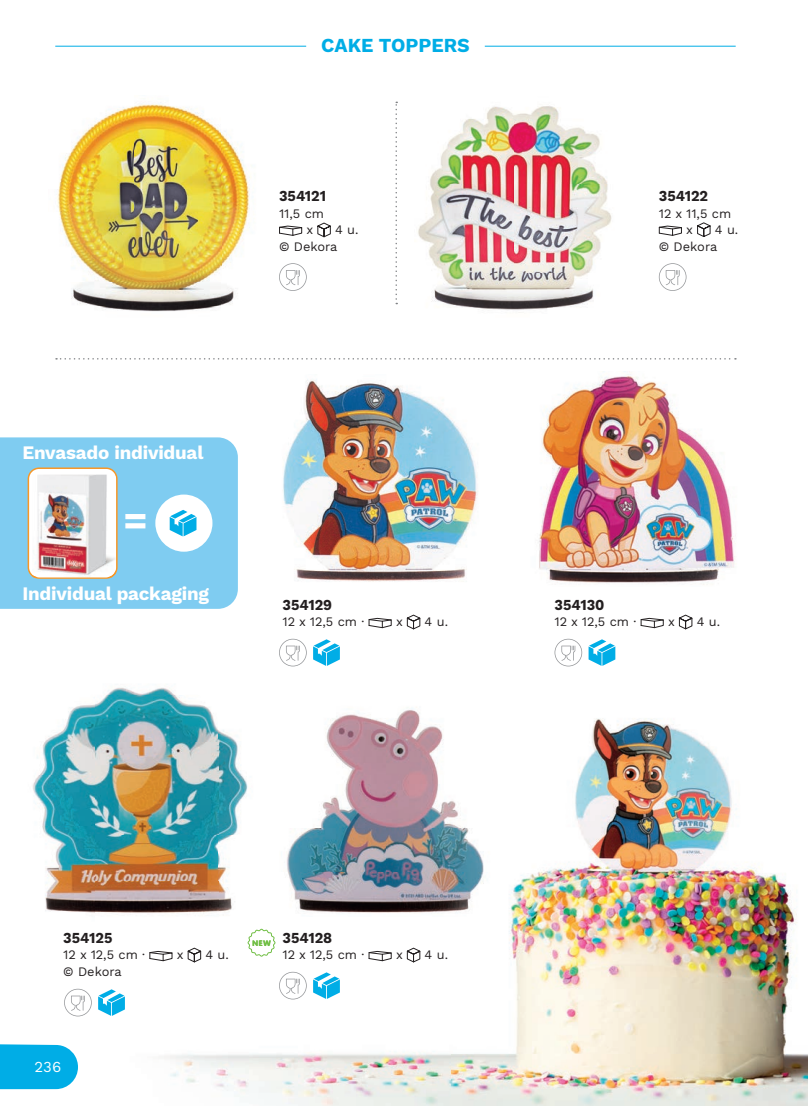
<style>
.page{position:relative;width:808px;height:1106px;background:#fff}
.page>*{position:absolute;margin:0;border:0;box-sizing:border-box;transform-origin:0 0}
.t1{font:700 42.15px "Work Sans";color:#fff}
.t2{font:700 19.5px "Work Sans";color:#00ade6}
.t3{font:700 18.75px "Work Sans";letter-spacing:-.01em;color:#fff}
.t4{font:700 15px "Work Sans";color:#231f20;scale:.96 1}
.t5{font:15px "Work Sans";color:#fff}
.t6{font:12.75px/16.5px "Work Sans";color:#231f20}
.t7{font:900 7.95px "VAG Rounded Std";color:#70be44}
</style>
<div class="page">
<img style="left:592px;top:718px;width:114px;height:28px">
<img style="left:249px;top:941px;width:50px;height:165px">
<img style="left:452px;top:746px;width:356px;height:360px">
<img style="left:109px;top:942px;width:140px;height:155px">
<img style="left:299px;top:950px;width:153px;height:156px">
<svg style="left:0;top:1044px;width:78px;height:45px;background:#13b3e7"></svg>
<img style="left:55px;top:45px;width:252px;height:2px">
<hr style="left:55px;top:46px;width:251px;height:1px;background:#00ade6">
<img style="left:484px;top:45px;width:252px;height:2px">
<hr style="left:485px;top:46px;width:251px;height:1px;background:#00ade6">
<img style="left:66px;top:687px;width:99px;height:37px">
<img style="left:165px;top:688px;width:10px;height:7px">
<img style="left:33px;top:724px;width:63px;height:189px">
<img style="left:96px;top:695px;width:152px;height:218px">
<img style="left:539px;top:375px;width:196px;height:210px">
<svg style="left:369px;top:618px;width:23px;height:10px"></svg>
<svg style="left:407px;top:614px;width:13px;height:15px"></svg>
<svg style="left:149px;top:951px;width:23px;height:10px"></svg>
<svg style="left:188px;top:947px;width:13px;height:15px"></svg>
<svg style="left:641px;top:618px;width:23px;height:10px"></svg>
<svg style="left:679px;top:614px;width:13px;height:15px"></svg>
<img style="left:55px;top:358px;width:682px;height:2px">
<svg style="left:56px;top:358px;width:680px;height:1px"></svg>
<img style="left:57px;top:102px;width:194px;height:210px">
<svg style="left:279px;top:226px;width:23px;height:10px"></svg>
<svg style="left:317px;top:223px;width:14px;height:14px"></svg>
<img style="left:418px;top:106px;width:194px;height:207px">
<svg style="left:659px;top:226px;width:23px;height:10px"></svg>
<svg style="left:697px;top:222px;width:13px;height:15px"></svg>
<svg style="left:395px;top:102px;width:2px;height:202px"></svg>
<div style="left:0;top:437px;width:238px;height:172px;background:#7fccf1"></div>
<img style="left:28px;top:467px;width:90px;height:112px">
<div style="left:155px;top:494px;width:57px;height:57px;background:#fff;border-radius:50%"></div>
<svg style="left:170px;top:510px;width:26px;height:26px"></svg>
<svg style="left:313px;top:639px;width:27px;height:27px"></svg>
<svg style="left:98px;top:989px;width:27px;height:26px"></svg>
<svg style="left:588px;top:639px;width:27px;height:27px"></svg>
<img style="left:283px;top:379px;width:195px;height:203px">
<img style="left:286px;top:707px;width:208px;height:209px">
<svg style="left:279px;top:263px;width:28px;height:28px"></svg>
<svg style="left:279px;top:639px;width:28px;height:27px"></svg>
<svg style="left:369px;top:951px;width:23px;height:10px"></svg>
<svg style="left:407px;top:947px;width:13px;height:15px"></svg>
<svg style="left:313px;top:972px;width:27px;height:27px"></svg>
<svg style="left:279px;top:971px;width:28px;height:28px"></svg>
<svg style="left:64px;top:988px;width:28px;height:28px"></svg>
<svg style="left:554px;top:639px;width:28px;height:27px"></svg>
<svg style="left:659px;top:263px;width:27px;height:28px"></svg>
<svg style="left:248px;top:928px;width:27px;height:28px"></svg>
<h2 class="t2" style="left:321px;top:34px;width:150px">CAKE TOPPERS</h2>
<p class="t4" style="left:279px;top:187px;width:51px">354121</p>
<p class="t6" style="left:306px;top:205px;width:19px;text-indent:-27px">11,5 cm x</p>
<p class="t6" style="left:279px;top:222px;width:81px;text-indent:56px">4 u. © Dekora</p>
<h3 class="t3" style="left:22px;top:441px;width:182px">Envasado individual</h3>
<h1 class="t1" style="left:123px;top:496px;width:27px">=</h1>
<h3 class="t3" style="left:22px;top:583px;width:188px">Individual packaging</h3>
<p class="t4" style="left:282px;top:596px;width:53px">354129</p>
<p class="t6" style="left:282px;top:614px;width:83px">12 x 12,5 cm ·</p>
<p class="t6" style="left:396px;top:614px;width:8px">x</p>
<p class="t6" style="left:425px;top:614px;width:25px">4 u.</p>
<p class="t4" style="left:659px;top:187px;width:53px">354122</p>
<p class="t6" style="left:686px;top:205px;width:46px;text-indent:-27px">12 x 11,5 cm x</p>
<p class="t6" style="left:659px;top:222px;width:81px;text-indent:56px">4 u. © Dekora</p>
<p class="t4" style="left:554px;top:596px;width:54px">354130</p>
<p class="t6" style="left:554px;top:614px;width:83px">12 x 12,5 cm ·</p>
<p class="t6" style="left:668px;top:614px;width:8px">x</p>
<p class="t6" style="left:697px;top:614px;width:25px">4 u.</p>
<p class="t4" style="left:63px;top:929px;width:53px">354125</p>
<p class="t6" style="left:63px;top:947px;width:83px">12 x 12,5 cm ·</p>
<p class="t6" style="left:177px;top:947px;width:8px">x</p>
<p class="t6" style="left:205px;top:947px;width:25px">4 u.</p>
<p class="t6" style="left:63px;top:963px;width:60px">© Dekora</p>
<p class="t7" style="left:252px;top:938px;width:20px">NEW</p>
<p class="t4" style="left:282px;top:929px;width:53px">354128</p>
<p class="t6" style="left:282px;top:947px;width:83px">12 x 12,5 cm ·</p>
<p class="t6" style="left:396px;top:947px;width:8px">x</p>
<p class="t6" style="left:425px;top:947px;width:25px">4 u.</p>
<p class="t5" style="left:35px;top:1058px;width:28px">236</p>
</div>
